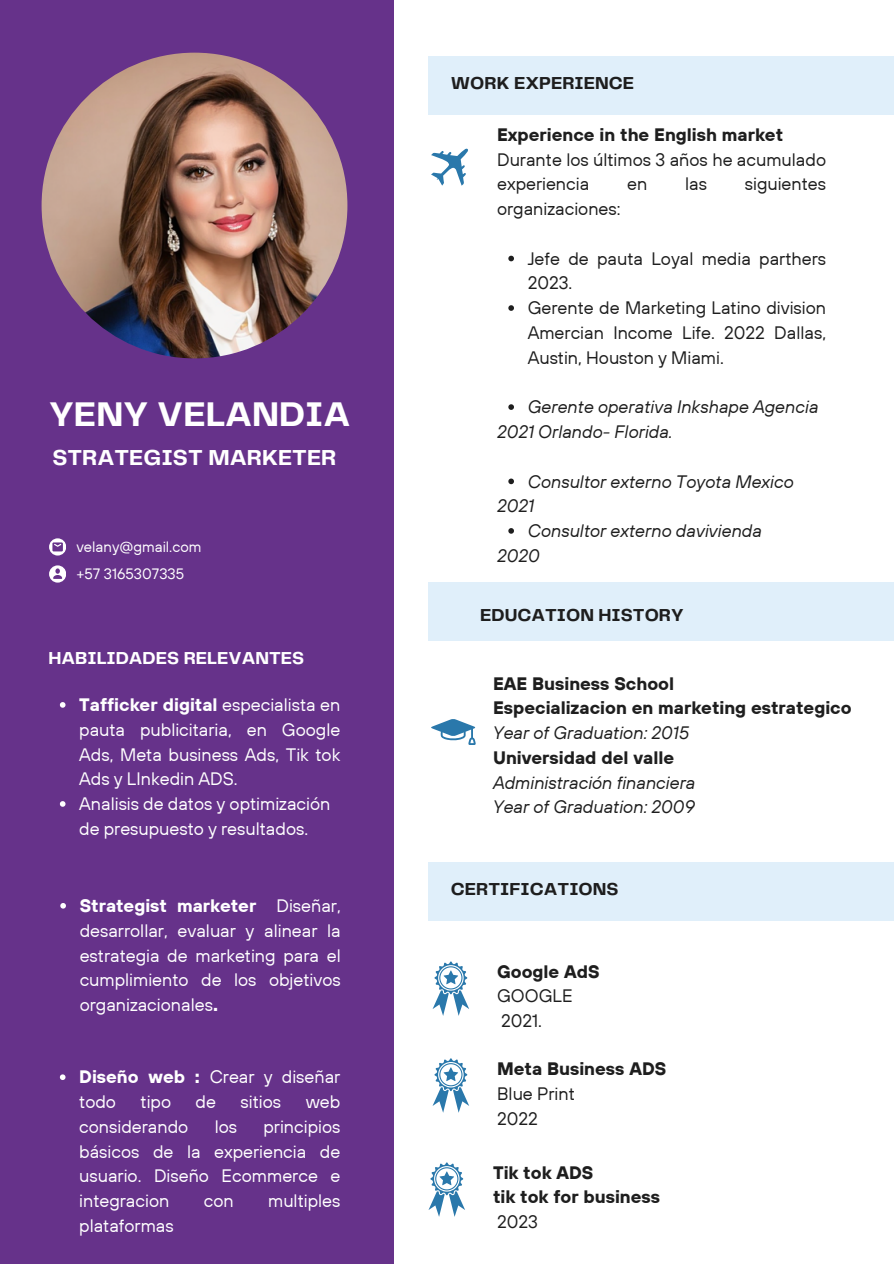
<style>
.page{position:relative;width:894px;height:1264px;background:#fff}
.page>*{position:absolute;margin:0;border:0;box-sizing:border-box;transform-origin:0 0}
.t1{font:700 35.55px "Telegraf";color:#fff}
.t2{font:700 22.5px "Telegraf";color:#fff}
.t3{font:18px/24.8px "TT Hoves";color:#fff;text-align:justify}
.t4{font:18px/24.8px "TT Hoves";color:#1e1e1e}
.t5{font:700 18px/24.8px "TT Hoves";color:#1e1e1e}
.t6{font:italic 18px "TT Hoves";color:#1e1e1e}
.t7{font:700 18px "Telegraf";color:#1e1e1e}
.t8{font:700 18px "Telegraf";color:#fff}
.t9{font:15px "TT Hoves";color:#fff}
.s1{font-weight:700}
.s2{font-weight:400;font-style:italic}
.s3{font-weight:400}
</style>
<div class="page">
<div style="left:0;top:0;width:394px;height:1263px;background:#66328a"></div>
<img style="left:42px;top:53px;width:305px;height:305px;border-radius:50%">
<div style="left:428px;top:56px;width:465px;height:59px;background:#e0effa"></div>
<div style="left:428px;top:582px;width:465px;height:59px;background:#e0effa"></div>
<div style="left:428px;top:862px;width:465px;height:59px;background:#e0effa"></div>
<svg style="left:431px;top:148px;width:37px;height:38px"></svg>
<svg style="left:431px;top:719px;width:44px;height:25px"></svg>
<svg style="left:432px;top:961px;width:37px;height:54px"></svg>
<svg style="left:432px;top:1058px;width:37px;height:54px"></svg>
<svg style="left:508px;top:256px;width:6px;height:5px"></svg>
<svg style="left:508px;top:305px;width:6px;height:6px"></svg>
<svg style="left:508px;top:404px;width:6px;height:6px"></svg>
<svg style="left:508px;top:478px;width:6px;height:6px"></svg>
<svg style="left:508px;top:528px;width:6px;height:5px"></svg>
<svg style="left:49px;top:538px;width:17px;height:17px"></svg>
<svg style="left:49px;top:565px;width:17px;height:17px"></svg>
<svg style="left:60px;top:702px;width:5px;height:5px"></svg>
<svg style="left:60px;top:801px;width:5px;height:5px"></svg>
<svg style="left:60px;top:903px;width:6px;height:5px"></svg>
<svg style="left:428px;top:1162px;width:37px;height:54px"></svg>
<svg style="left:60px;top:1074px;width:5px;height:6px"></svg>
<p class="t1" style="left:49px;top:399px;width:303px">YENY VELANDIA</p>
<h4 class="t2" style="left:52px;top:448px;width:285px">STRATEGIST MARKETER</h4>
<p class="t9" style="left:76px;top:536px;width:126px">velany@gmail.com</p>
<h3 class="t9" style="left:76px;top:563px;width:109px">+57 3165307335</h3>
<h4 class="t8" style="left:49px;top:650px;width:257px">HABILIDADES RELEVANTES</h4>
<p class="t3" style="left:79px;top:692px;width:262px"><span class="s1">Tafficker digital</span> especialista en pauta publicitaria, en Google Ads, Meta business Ads, Tik tok Ads y LInkedin ADS.</p>
<h4 class="t3" style="left:79px;top:791px;width:253px">Analisis de datos y optimización de presupuesto y resultados.</h4>
<p class="t3" style="left:80px;top:893px;width:262px"><span class="s1">Strategist marketer</span> Diseñar, desarrollar, evaluar y alinear la estrategia de marketing para el cumplimiento de los objetivos organizacionales<span class="s1">.</span></p>
<h4 class="t3" style="left:79px;top:1064px;width:262px"><span class="s1">Diseño web :</span> Crear y diseñar todo</h4>
<h4 class="t3" style="left:140px;top:1089px;width:32px">tipo</h4>
<h4 class="t3" style="left:196px;top:1089px;width:22px">de</h4>
<h4 class="t3" style="left:240px;top:1089px;width:42px">sitios</h4>
<h4 class="t3" style="left:305px;top:1089px;width:36px">web</h4>
<h4 class="t3" style="left:79px;top:1113px;width:111px">considerando</h4>
<h4 class="t3" style="left:215px;top:1113px;width:24px">los</h4>
<h4 class="t3" style="left:79px;top:1113px;width:262px;text-indent:184px">principios básicos de la experiencia de usuario. Diseño Ecommerce e integracion</h4>
<h4 class="t3" style="left:204px;top:1188px;width:31px">con</h4>
<h4 class="t3" style="left:268px;top:1188px;width:74px">multiples</h4>
<h4 class="t3" style="left:79px;top:1212px;width:96px">plataformas</h4>
<h4 class="t7" style="left:451px;top:75px;width:185px">WORK EXPERIENCE</h4>
<h2 class="t4" style="left:497px;top:122px;width:330px"><span class="s1">Experience in the English market<br></span>Durante los últimos 3 años he acumulado experiencia</h2>
<h2 class="t4" style="left:627px;top:171px;width:22px">en</h2>
<h2 class="t4" style="left:685px;top:171px;width:23px">las</h2>
<h2 class="t4" style="left:744px;top:171px;width:83px">siguientes</h2>
<h2 class="t4" style="left:497px;top:196px;width:125px">organizaciones:</h2>
<p class="t4" style="left:527px;top:246px;width:300px">Jefe de pauta Loyal media parthers<br>2023.</p>
<p class="t4" style="left:527px;top:295px;width:300px;text-align:justify">Gerente de Marketing Latino division Amercian Income Life. 2022 Dallas, Austin, Houston y Miami.</p>
<p class="t6" style="left:527px;top:395px;width:292px">Gerente operativa Inkshape Agencia</p>
<p class="t6" style="left:497px;top:420px;width:177px">2021 Orlando- Florida.</p>
<h3 class="t6" style="left:527px;top:469px;width:267px">Consultor externo Toyota Mexico</h3>
<p class="t6" style="left:497px;top:494px;width:39px">2021</p>
<p class="t6" style="left:527px;top:519px;width:236px">Consultor externo davivienda</p>
<p class="t6" style="left:497px;top:544px;width:44px">2020</p>
<p class="t7" style="left:480px;top:607px;width:205px">EDUCATION HISTORY</p>
<p class="t5" style="left:493px;top:670px;width:360px">EAE Business School<br>Especializacion en marketing estrategico<br><span class="s2">Year of Graduation: 2015<br></span>Universidad del valle<br><span class="s2">Administración financiera<br>Year of Graduation: 2009</span></p>
<p class="t7" style="left:451px;top:881px;width:169px">CERTIFICATIONS</p>
<h1 class="t4" style="left:497px;top:958px;width:104px"><span class="s1">Google AdS<br></span>GOOGLE<br>2021.</h1>
<h3 class="t5" style="left:497px;top:1056px;width:171px">Meta Business ADS<br><span class="s3">Blue Print<br>2022</span></h3>
<p class="t5" style="left:493px;top:1159px;width:169px">Tik tok ADS<br>tik tok for business<br><span class="s3">2023</span></p>
</div>
